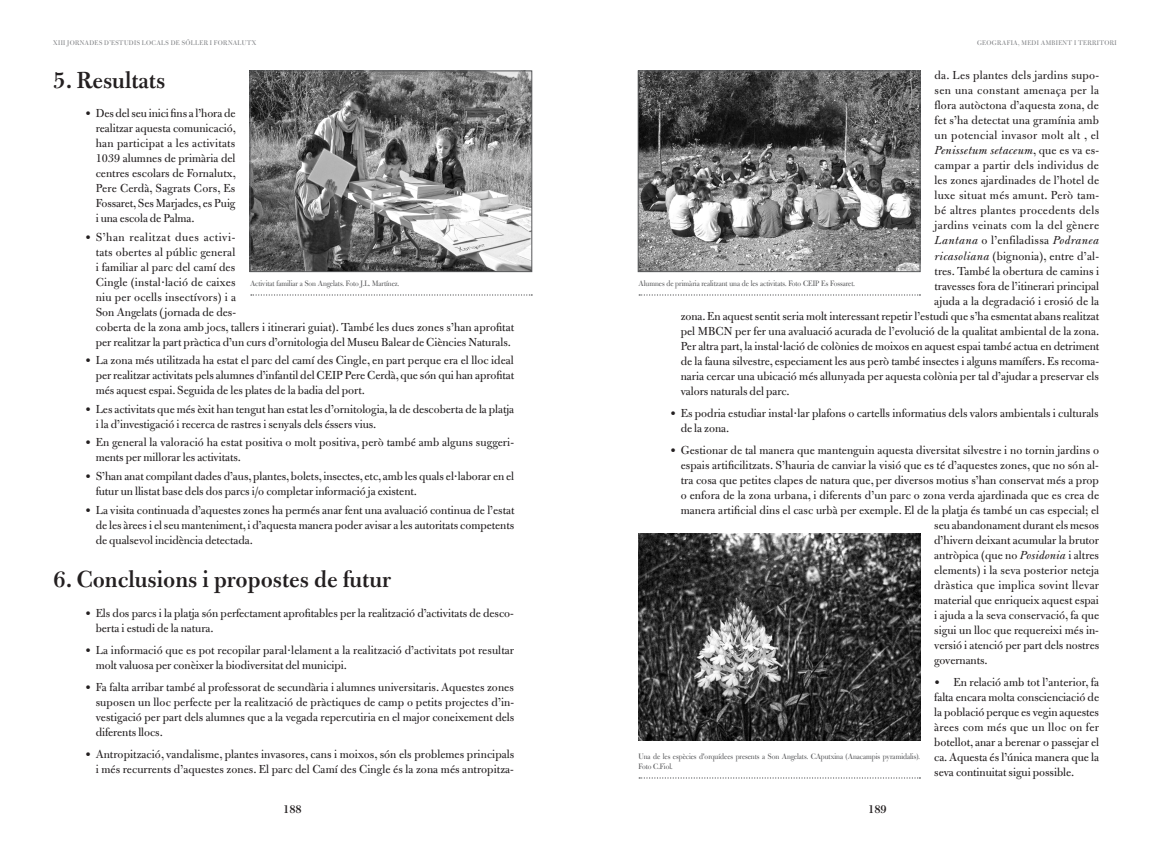
<style>
.page{position:relative;width:1170px;height:851px;background:#fff}
.page>*{position:absolute;margin:0;border:0;box-sizing:border-box;transform-origin:0 0}
.t1{font:600 25px "Bulmer MT Std";color:#231f20}
.t2{font:12.5px/15px "Bulmer MT Std";letter-spacing:.005em;color:#231f20}
.t3{font:12.5px "Bulmer MT Std";letter-spacing:.025em;color:#231f20}
.t4{font:italic 12.5px "Bulmer MT Std";letter-spacing:.01em;color:#231f20}
.t5{font:12.5px "Bulmer MT Std";letter-spacing:.03em;color:#231f20}
.t6{font:600 12.5px "Bulmer MT Std";color:#231f20}
.t7{font:8.75px/10.5px "Bulmer MT Std Display";color:#57585a}
.t8{font:7.5px "Bulmer MT Std Display";letter-spacing:.05em;color:#808285}
.s1{font-style:normal}
.s2{font-style:italic}
</style>
<div class="page">
<svg style="left:251px;top:294px;width:281px;height:1px"></svg>
<svg style="left:639px;top:294px;width:281px;height:1px"></svg>
<svg style="left:639px;top:777px;width:281px;height:1px"></svg>
<img style="left:251px;top:73px;width:279px;height:197px">
<div style="left:249px;top:71px;width:283px;height:201px;border:1px solid #57585a"></div>
<img style="left:639px;top:73px;width:279px;height:197px">
<div style="left:637px;top:71px;width:283px;height:201px;border:1px solid #57585a"></div>
<img style="left:638px;top:533px;width:281px;height:207px">
<p class="t8" style="left:53px;top:39px;width:205px">XIII JORNADES D’ESTUDIS LOCALS DE SÓLLER I FORNALUTX</p>
<p class="t8" style="left:976px;top:39px;width:141px">GEOGRAFIA, MEDI AMBIENT I TERRITORI</p>
<h1 class="t1" style="left:53px;top:67px;width:114px">5. Resultats</h1>
<p class="t2" style="left:96px;top:106px;width:142px;text-align:justify;text-indent:-11px">• Des del seu inici fins a l’hora de realitzar aquesta comunicació, han participat a les activitats 1039 alumnes de primària del centres escolars de Fornalutx, Pere Cerdà, Sagrats Cors, Es Fossaret, Ses Marjades, es Puig i una escola de Palma.</p>
<p class="t2" style="left:96px;top:229px;width:420px;text-indent:-11px">• S’han realitzat dues activi-<br>tats obertes al públic general<br>i familiar al parc del camí des<br>Cingle (instal·lació de caixes<br>niu per ocells insectívors) i a<br>Son Angelats (jornada de des-<br>coberta de la zona amb jocs, tallers i itinerari guiat). També les dues zones s’han aprofitat per realitzar la part pràctica d’un curs d’ornitologia del Museu Balear de Ciències Naturals.</p>
<p class="t2" style="left:96px;top:353px;width:420px;text-align:justify;text-indent:-11px">• La zona més utilitzada ha estat el parc del camí des Cingle, en part perque era el lloc ideal per realitzar activitats pels alumnes d’infantil del CEIP Pere Cerdà, que són qui han aprofitat més aquest espai. Seguida de les plates de la badia del port.</p>
<p class="t2" style="left:96px;top:401px;width:420px;text-indent:-11px">• Les activitats que més èxit han tengut han estat les d’ornitologia, la de descoberta de la platja i la d’investigació i recerca de rastres i senyals dels éssers vius.</p>
<p class="t2" style="left:96px;top:435px;width:420px;text-indent:-11px">• En general la valoració ha estat positiva o molt positiva, però també amb alguns suggeri&shy;ments per millorar les activitats.</p>
<p class="t2" style="left:96px;top:468px;width:420px;text-indent:-11px">• S’han anat compilant dades d’aus, plantes, bolets, insectes, etc, amb les quals el·laborar en el futur un llistat base dels dos parcs i/o completar informació ja existent.</p>
<p class="t2" style="left:96px;top:502px;width:420px;text-align:justify;text-indent:-11px">• La visita continuada d’aquestes zones ha permés anar fent una avaluació continua de l’estat de les àrees i el seu manteniment, i d’aquesta manera poder avisar a les autoritats competents de qualsevol incidència detectada.</p>
<h1 class="t1" style="left:53px;top:566px;width:339px">6. Conclusions i propostes de futur</h1>
<p class="t2" style="left:96px;top:605px;width:419px;text-indent:-11px">• Els dos parcs i la platja són perfectament aprofitables per la realització d’activitats de desco&shy;berta i estudi de la natura.</p>
<p class="t2" style="left:96px;top:642px;width:420px;text-indent:-11px">• La informació que es pot recopilar paral·lelament a la realització d’activitats pot resultar molt valuosa per conèixer la biodiversitat del municipi.</p>
<p class="t2" style="left:96px;top:679px;width:420px;text-align:justify;text-indent:-11px">• Fa falta arribar també al professorat de secundària i alumnes universitaris. Aquestes zones suposen un lloc perfecte per la realització de pràctiques de camp o petits projectes d’in&shy;vestigació per part dels alumnes que a la vegada repercutiria en el major coneixement dels diferents llocs.</p>
<p class="t2" style="left:85px;top:746px;width:431px;text-align:right">• Antropització, vandalisme, plantes invasores, cans i moixos, són els problemes principals i més recurrents d’aquestes zones. El parc del Camí des Cingle és la zona més antropitza-</p>
<p class="t2" style="left:934px;top:68px;width:166px">da. Les plantes dels jardins supo-</p>
<p class="t5" style="left:934px;top:84px;width:166px">sen una constant amenaça per la</p>
<p class="t2" style="left:934px;top:98px;width:166px">flora autòctona d’aquesta zona, de</p>
<p class="t2" style="left:934px;top:113px;width:166px">fet s’ha detectat una gramínia amb</p>
<p class="t5" style="left:934px;top:129px;width:166px">un potencial invasor molt alt , el</p>
<p class="t4" style="left:934px;top:143px;width:166px">Penissetum setaceum<span class="s1">, que es va es-</span></p>
<p class="t2" style="left:934px;top:158px;width:166px">campar a partir dels individus de</p>
<p class="t2" style="left:934px;top:173px;width:166px">les zones ajardinades de l’hotel de</p>
<p class="t3" style="left:934px;top:189px;width:166px">luxe situat més amunt. Però tam-</p>
<p class="t3" style="left:934px;top:204px;width:166px">bé altres plantes procedents dels</p>
<p class="t3" style="left:934px;top:219px;width:166px">jardins veinats com la del gènere</p>
<p class="t4" style="left:934px;top:233px;width:166px">Lantana <span class="s1">o l’enfiladissa</span> Podranea</p>
<p class="t2" style="left:934px;top:248px;width:166px"><span class="s2">ricasoliana</span> (bignonia), entre d’al-</p>
<p class="t2" style="left:934px;top:263px;width:166px">tres. També la obertura de camins i</p>
<p class="t2" style="left:934px;top:278px;width:166px">travesses fora de l’itinerari principal</p>
<p class="t2" style="left:934px;top:293px;width:166px">ajuda a la degradació i erosió de la</p>
<p class="t2" style="left:680px;top:308px;width:420px">zona. En aquest sentit seria molt interessant repetir l’estudi que s’ha esmentat abans realitzat</p>
<p class="t2" style="left:680px;top:323px;width:420px">pel MBCN per fer una avaluació acurada de l’evolució de la qualitat ambiental de la zona.</p>
<p class="t2" style="left:680px;top:338px;width:420px">Per altra part, la instal·lació de colònies de moixos en aquest espai també actua en detriment</p>
<p class="t2" style="left:680px;top:353px;width:420px">de la fauna silvestre, especiament les aus però també insectes i alguns mamífers. Es recoma-</p>
<p class="t2" style="left:680px;top:368px;width:420px">naria cercar una ubicació més allunyada per aquesta colònia per tal d’ajudar a preservar els</p>
<p class="t2" style="left:680px;top:383px;width:110px">valors naturals del parc.</p>
<p class="t2" style="left:680px;top:405px;width:419px;text-indent:-11px">• Es podria estudiar instal·lar plafons o cartells informatius dels valors ambientals i culturals de la zona.</p>
<p class="t2" style="left:670px;top:442px;width:430px">• Gestionar de tal manera que mantenguin aquesta diversitat silvestre i no tornin jardins o</p>
<p class="t2" style="left:680px;top:457px;width:419px">espais artificilitzats. S’hauria de canviar la visió que es té d’aquestes zones, que no són al-</p>
<p class="t2" style="left:680px;top:472px;width:418px">tra cosa que petites clapes de natura que, per diversos motius s’han conservat més a prop</p>
<p class="t2" style="left:680px;top:487px;width:420px">o enfora de la zona urbana, i diferents d’un parc o zona verda ajardinada que es crea de</p>
<p class="t2" style="left:680px;top:502px;width:420px">manera artificial dins el casc urbà per exemple. El de la platja és també un cas especial; el</p>
<p class="t2" style="left:934px;top:517px;width:166px">seu abandonament durant els mesos</p>
<p class="t2" style="left:934px;top:532px;width:166px">d’hivern deixant acumular la brutor</p>
<p class="t2" style="left:934px;top:547px;width:166px">antròpica (que no <span class="s2">Posidonia</span> i altres</p>
<p class="t2" style="left:934px;top:562px;width:166px">elements) i la seva posterior neteja</p>
<p class="t3" style="left:934px;top:578px;width:166px">dràstica que implica sovint llevar</p>
<p class="t2" style="left:934px;top:592px;width:166px">material que enriqueix aquest espai</p>
<p class="t2" style="left:934px;top:607px;width:166px">i ajuda a la seva conservació, fa que</p>
<p class="t2" style="left:934px;top:622px;width:166px">sigui un lloc que requereixi més in-</p>
<p class="t2" style="left:934px;top:637px;width:166px">versió i atenció per part dels nostres</p>
<p class="t2" style="left:934px;top:652px;width:55px">governants.</p>
<p class="t2" style="left:934px;top:674px;width:166px;text-align:justify">• En relació amb tot l’anterior, fa falta encara molta conscienciació de la població perque es vegin aquestes àrees com més que un lloc on fer botellot, anar a berenar o passejar el ca. Aquesta és l’única manera que la seva continuitat sigui possible.</p>
<p class="t7" style="left:250px;top:278px;width:150px">Activitat familiar a Son Angelats. Foto J.L. Martínez.</p>
<p class="t7" style="left:638px;top:278px;width:218px">Alumnes de primària realitzant una de les activitats. Foto CEIP Es Fossaret.</p>
<p class="t7" style="left:638px;top:750px;width:283px">Una de les espècies d'orquídees presents a Son Angelats. CAputxina (Anacampis pyramidalis).<br>Foto C.Fiol.</p>
<p class="t6" style="left:283px;top:802px;width:20px">188</p>
<p class="t6" style="left:868px;top:802px;width:20px">189</p>
</div>
